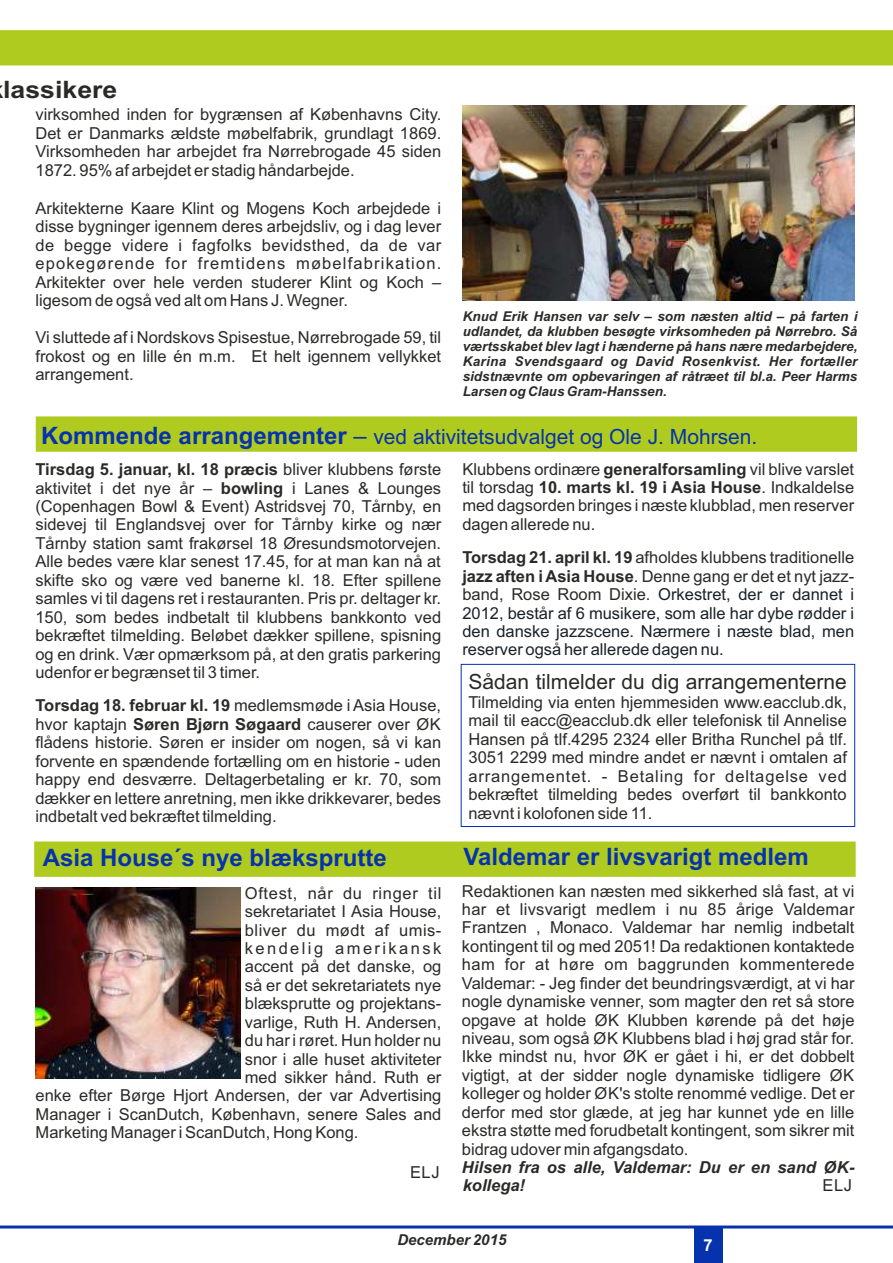
<style>
.page{position:relative;width:893px;height:1263px;background:#fff}
.page>*{position:absolute;margin:0;border:0;box-sizing:border-box;transform-origin:0 0}
.t1{font:700 24px "Arial";color:#0632ad}
.t2{font:700 24px "Arial";color:#2b2a29;scale:1.11 1}
.t3{font:21px "Arial";color:#0632ad}
.t4{font:21px "Arial";color:#2b2a29}
.t5{font:16.5px/18.5px "Arial";color:#2b2a29;text-align:justify}
.t6{font:16.5px/18.5px "Arial";color:#192228;text-align:justify}
.t7{font:italic 700 16.5px/18.5px "Arial";color:#2b2a29}
.t8{font:16.5px "Arial";letter-spacing:.04em;color:#2b2a29}
.t9{font:16.5px "Arial";letter-spacing:.03em;color:#2b2a29}
.t10{font:16.5px "Arial";letter-spacing:.145em;color:#2b2a29}
.t11{font:700 16.5px "Arial";color:#fefefe}
.t12{font:italic 700 15px "Arial";color:#2b2a29}
.t13{font:italic 700 13.5px/15.1px "Arial";color:#2b2a29;text-align:justify}
.s1{font-weight:700;font-size:24px}
.s2{font-size:24px}
.s3{font-weight:700}
.s4{font-weight:700;color:#2b2a29}
.s5{color:#2b2a29}
</style>
<div class="page">
<hr style="left:0;top:1225px;width:893px;height:3px;background:#0632ad">
<div style="left:0;top:30px;width:893px;height:36px;background:#b0cb1f"></div>
<div style="left:694px;top:1227px;width:28px;height:36px;background:#0632ad"></div>
<div style="left:461px;top:664px;width:394px;height:163px;border:1px solid #0632ad"></div>
<div style="left:34px;top:841px;width:822px;height:36px;background:#b0cb1f"></div>
<img style="left:36px;top:887px;width:205px;height:191px">
<img style="left:463px;top:105px;width:392px;height:195px">
<div style="left:35px;top:416px;width:823px;height:36px;background:#b0cb1f"></div>
<h1 class="t2" style="left:3px;top:80px;width:104px">lassikere</h1>
<p class="t5" style="left:36px;top:107px;width:407px">virksomhed inden for bygrænsen af Københavns City.<br>Det er Danmarks ældste møbelfabrik, grundlagt 1869.<br>Virksomheden har arbejdet fra Nørrebrogade 45 siden 1872. 95% af arbejdet er stadig håndarbejde.</p>
<p class="t5" style="left:35px;top:201px;width:407px">Arkitekterne Kaare Klint og Mogens Koch arbejdede i disse bygninger igennem deres arbejdsliv, og i dag lever de begge videre i fagfolks bevidsthed, da de var epokegørende for fremtidens møbelfabrikation.<br>Arkitekter over hele verden studerer Klint og Koch – ligesom de også ved alt om Hans J. Wegner.</p>
<p class="t5" style="left:35px;top:330px;width:407px">Vi sluttede af i Nordskovs Spisestue, Nørrebrogade 59, til frokost og en lille én m.m. Et helt igennem vellykket arrangement.</p>
<p class="t13" style="left:463px;top:310px;width:396px">Knud Erik Hansen var selv – som næsten altid – på farten i udlandet, da klubben besøgte virksomheden på Nørrebro. Så værtsskabet blev lagt i hænderne på hans nære medarbejdere, Karina Svendsgaard og David Rosenkvist. Her fortæller sidstnævnte om opbevaringen af råtræet til bl.a. Peer Harms Larsen og Claus Gram-Hanssen.</p>
<p class="t3" style="left:41px;top:428px;width:718px"><span class="s1">Kommende arrangementer</span> <span class="s2">–</span> ved aktivitetsudvalget og Ole J. Mohrsen.</p>
<p class="t5" style="left:35px;top:462px;width:407px"><span class="s3">Tirsdag 5. januar, kl. 18 præcis</span> bliver klubbens første aktivitet i det nye år – <span class="s3">bowling</span> i Lanes &amp; Lounges (Copenhagen Bowl &amp; Event) Astridsvej 70, Tårnby, en sidevej til Englandsvej over for Tårnby kirke og nær Tårnby station samt frakørsel 18 Øresundsmotorvejen.<br>Alle bedes være klar senest 17.45, for at man kan nå at skifte sko og være ved banerne kl. 18. Efter spillene samles vi til dagens ret i restauranten. Pris pr. deltager kr.<br>150, som bedes indbetalt til klubbens bankkonto ved bekræftet tilmelding. Beløbet dækker spillene, spisning og en drink. Vær opmærksom på, at den gratis parkering udenfor er begrænset til 3 timer.</p>
<p class="t5" style="left:35px;top:698px;width:407px"><span class="s3">Torsdag 18. februar kl. 19</span> medlemsmøde i Asia House, hvor kaptajn <span class="s3">Søren Bjørn Søgaard</span> causerer over ØK flådens historie. Søren er insider om nogen, så vi kan forvente en spændende fortælling om en historie - uden happy end desværre. Deltagerbetaling er kr. 70, som dækker en lettere anretning, men ikke drikkevarer, bedes indbetalt ved bekræftet tilmelding.</p>
<p class="t5" style="left:462px;top:461px;width:393px">Klubbens ordinære <span class="s3">generalforsamling</span> vil blive varslet til torsdag <span class="s3">10. marts kl. 19 i Asia House</span>. Indkaldelse med dagsorden bringes i næste klubblad, men reserver dagen allerede nu.</p>
<p class="t6" style="left:462px;top:550px;width:393px"><span class="s4">Torsdag 21. april kl. 19</span> <span class="s5">afholdes klubbens traditionelle </span><span class="s4">jazz aften i Asia House</span><span class="s5">. Denne gang er det et nyt jazz&shy;band, Rose Room Dixie.</span> Orkestret, der er dannet i 2012, består af 6 musikere, som alle har dybe rødder i den danske jazzscene. Nærmere i næste blad, men reserver også her allerede dagen nu.</p>
<p class="t4" style="left:468px;top:673px;width:380px">Sådan tilmelder du dig arrangementerne</p>
<p class="t5" style="left:468px;top:694px;width:380px">Tilmelding via enten hjemmesiden www.eacclub.dk, mail til eacc@eacclub.dk eller telefonisk til Annelise Hansen på tlf.4295 2324 eller Britha Runchel på tlf.<br>3051 2299 med mindre andet er nævnt i omtalen af arrangementet. - Betaling for deltagelse ved bekræftet tilmelding bedes overført til bankkonto nævnt i kolofonen side 11.</p>
<h1 class="t1" style="left:43px;top:848px;width:346px">Asia House´s nye blæksprutte</h1>
<h1 class="t1" style="left:463px;top:848px;width:347px">Valdemar er livsvarigt medlem</h1>
<p class="t8" style="left:245px;top:887px;width:198px">Oftest, når du ringer til</p>
<p class="t5" style="left:245px;top:904px;width:198px">sekretariatet I Asia House,</p>
<p class="t9" style="left:245px;top:923px;width:198px">bliver du mødt af umis-</p>
<p class="t10" style="left:245px;top:942px;width:198px">kendelig amerikansk</p>
<p class="t5" style="left:245px;top:959px;width:198px">accent på det danske, og</p>
<p class="t5" style="left:245px;top:977px;width:198px">så er det sekretariatets nye</p>
<p class="t5" style="left:245px;top:996px;width:198px">blæksprutte og projektans-</p>
<p class="t5" style="left:245px;top:1014px;width:198px">varlige, Ruth H. Andersen,</p>
<p class="t5" style="left:245px;top:1033px;width:198px">du har i røret. Hun holder nu</p>
<p class="t5" style="left:245px;top:1051px;width:198px">snor i alle huset aktiviteter</p>
<p class="t5" style="left:245px;top:1069px;width:198px">med sikker hånd. Ruth er</p>
<p class="t5" style="left:36px;top:1088px;width:407px">enke efter Børge Hjort Andersen, der var Advertising</p>
<p class="t5" style="left:36px;top:1106px;width:407px">Manager i ScanDutch, København, senere Sales and</p>
<p class="t5" style="left:36px;top:1125px;width:324px">Marketing Manager i ScanDutch, Hong Kong.</p>
<p class="t5" style="left:410px;top:1165px;width:31px">ELJ</p>
<p class="t5" style="left:462px;top:883px;width:394px">Redaktionen kan næsten med sikkerhed slå fast, at vi har et livsvarigt medlem i nu 85 årige Valdemar Frantzen , Monaco. Valdemar har nemlig indbetalt kontingent til og med 2051! Da redaktionen kontaktede ham for at høre om baggrunden kommenterede Valdemar: - Jeg finder det beundringsværdigt, at vi har nogle dynamiske venner, som magter den ret så store opgave at holde ØK Klubben kørende på det høje niveau, som også ØK Klubbens blad i høj grad står for.<br>Ikke mindst nu, hvor ØK er gået i hi, er det dobbelt vigtigt, at der sidder nogle dynamiske tidligere ØK kolleger og holder ØK's stolte renommé vedlige. Det er derfor med stor glæde, at jeg har kunnet yde en lille ekstra støtte med forudbetalt kontingent, som sikrer mit bidrag udover min afgangsdato.</p>
<p class="t7" style="left:462px;top:1159px;width:394px">Hilsen fra os alle, Valdemar: Du er en sand ØK&shy;kollega!</p>
<p class="t5" style="left:822px;top:1178px;width:31px">ELJ</p>
<p class="t12" style="left:397px;top:1233px;width:110px">December 2015</p>
<p class="t11" style="left:703px;top:1239px;width:11px">7</p>
</div>
